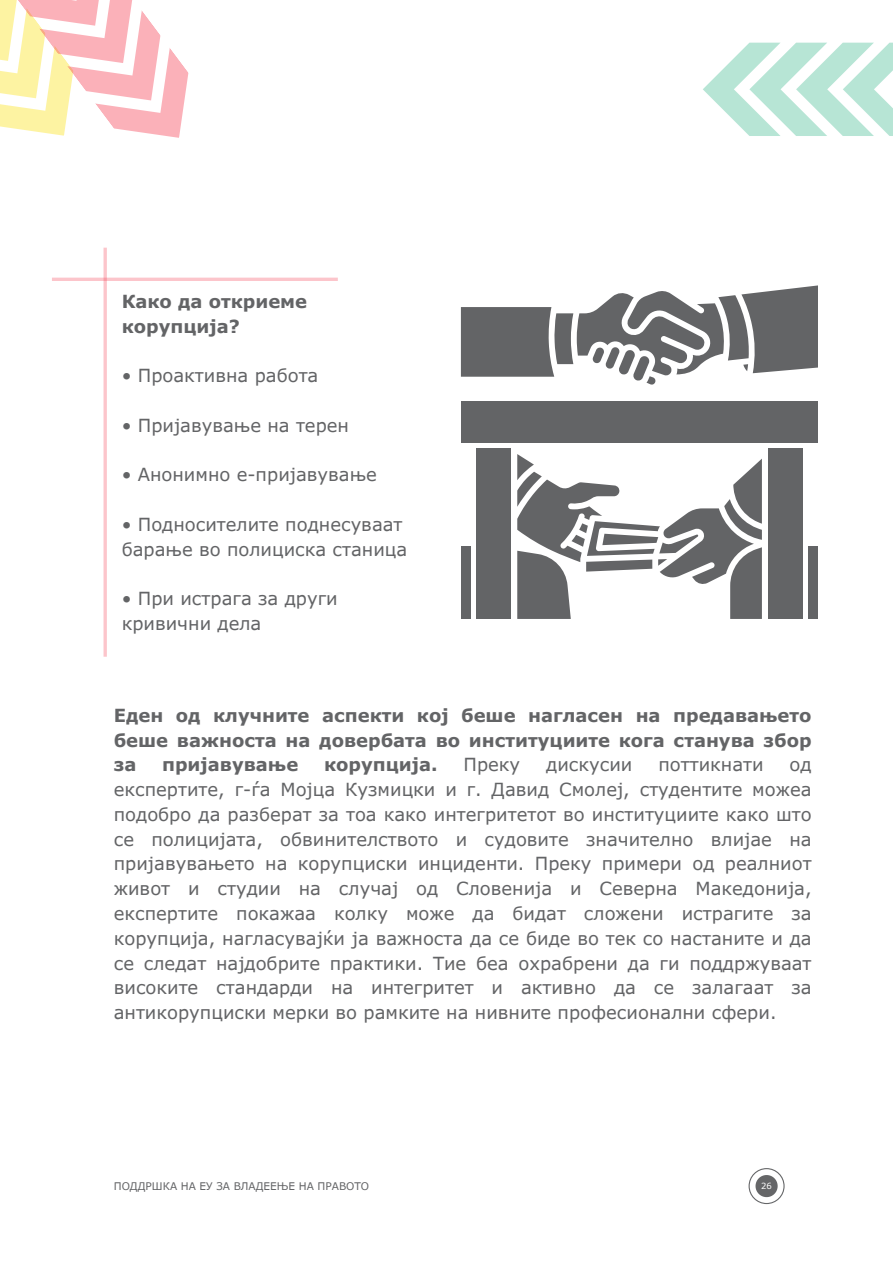
<style>
.page{position:relative;width:893px;height:1264px;background:#fff}
.page>*{position:absolute;margin:0;border:0;box-sizing:border-box;transform-origin:0 0}
.t1{font:18px/24.8px "Verdana Pro";color:#636466}
.t2{font:700 18px/24.8px "Verdana Pro";color:#636466}
.t3{font:10.5px "Verdana Pro";color:#636466}
.t4{font:8.4px "Verdana Pro";color:#fff}
</style>
<div class="page">
<svg style="left:703px;top:43px;width:189px;height:93px"></svg>
<svg style="left:0;top:0;width:189px;height:138px"></svg>
<svg style="left:748px;top:1168px;width:36px;height:36px"></svg>
<svg style="left:461px;top:285px;width:356px;height:100px"></svg>
<div style="left:461px;top:546px;width:9px;height:73px;background:#636466"></div>
<div style="left:476px;top:448px;width:35px;height:171px;background:#636466"></div>
<div style="left:767px;top:448px;width:35px;height:171px;background:#636466"></div>
<div style="left:808px;top:546px;width:9px;height:73px;background:#636466"></div>
<div style="left:461px;top:401px;width:356px;height:42px;background:#636466"></div>
<svg style="left:517px;top:454px;width:244px;height:165px"></svg>
<svg style="left:52px;top:277px;width:286px;height:4px"></svg>
<svg style="left:103px;top:248px;width:4px;height:408px;background:#fccdd2"></svg>
<p class="t2" style="left:122px;top:288px;width:187px">Како да откриеме корупција?</p>
<p class="t1" style="left:122px;top:363px;width:198px">• Проактивна работа</p>
<p class="t1" style="left:122px;top:412px;width:229px">• Пријавување на терен</p>
<p class="t1" style="left:122px;top:462px;width:257px">• Анонимно е-пријавување</p>
<p class="t1" style="left:122px;top:511px;width:287px">• Подносителите поднесуваат барање во полициска станица</p>
<p class="t1" style="left:122px;top:585px;width:217px">• При истрага за други кривични дела</p>
<p class="t2" style="left:114px;top:702px;width:699px;text-align:justify">Еден од клучните аспекти коj беше нагласен на предавањето беше важноста на довербата во институциите кога станува збор за</p>
<p class="t2" style="left:162px;top:751px;width:138px">пријавување</p>
<p class="t2" style="left:324px;top:751px;width:115px">корупција.</p>
<p class="t1" style="left:463px;top:751px;width:58px">Преку</p>
<p class="t1" style="left:546px;top:751px;width:88px">дискусии</p>
<p class="t1" style="left:658px;top:751px;width:107px">поттикнати</p>
<p class="t1" style="left:114px;top:751px;width:699px;text-align:justify;text-indent:675px">од експертите, г-ѓа Мојца Кузмицки и г. Давид Смолеј, студентите можеа подобро да разберат за тоа како интегритетот во институциите како што се полицијата, обвинителството и судовите значително влијае на пријавувањето на корупциски инциденти. Преку примери од реалниот живот и студии на случај од Словенија и Северна Македонија, експертите покажаа колку може да бидат сложени истрагите за корупција, нагласувајќи ја важноста да се биде во тек со настаните и да се следат најдобрите практики. Тие беа охрабрени да ги поддржуваат високите стандарди на интегритет и активно да се залагаат за антикорупциски мерки во рамките на нивните професионални сфери.</p>
<p class="t3" style="left:114px;top:1178px;width:257px">ПОДДРШКА НА ЕУ ЗА ВЛАДЕЕЊЕ НА ПРАВОТО</p>
<p class="t4" style="left:761px;top:1180px;width:12px">26</p>
</div>
